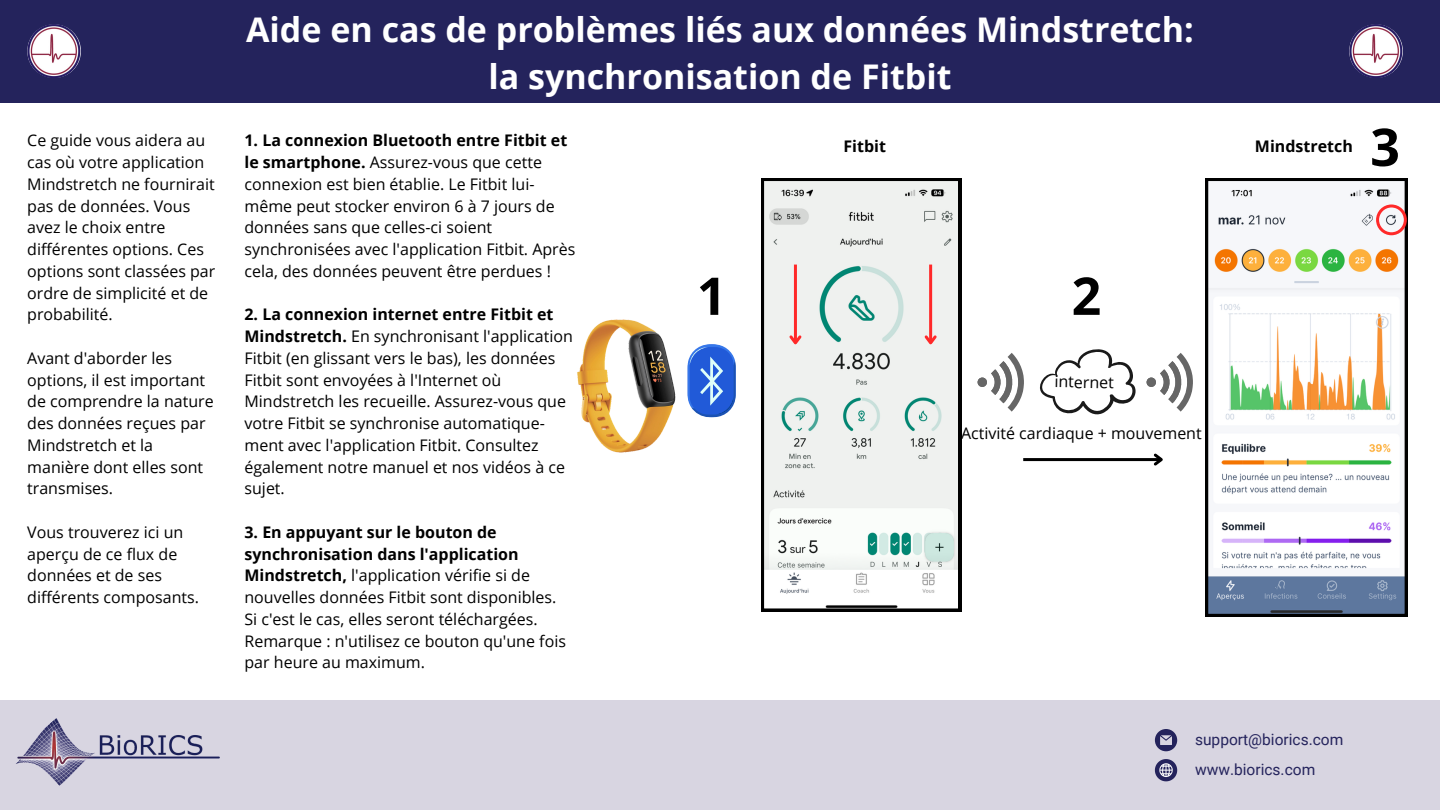
<style>
.page{position:relative;width:1440px;height:810px;background:#fff}
.page>*{position:absolute;margin:0;border:0;box-sizing:border-box;transform-origin:0 0}
.t1{font:700 52px "Open Sans";color:#000}
.t2{font:700 34px/47.2px "Open Sans";color:#fff;text-align:center}
.t3{font:16px/21.8px "Open Sans";color:#000}
.t4{font:700 16px "Open Sans";color:#000}
.t5{font:15.5px "Roboto";color:#24235c}
.s1{font-weight:700}
</style>
<div class="page">
<div style="left:0;top:700px;width:1440px;height:110px;background:#d8d5e1"></div>
<img style="left:16px;top:718px;width:204px;height:68px">
<svg style="left:1155px;top:729px;width:22px;height:22px"></svg>
<svg style="left:1155px;top:759px;width:22px;height:22px"></svg>
<svg style="left:713px;top:344px;width:23px;height:73px;background:#4f7edd"></svg>
<img style="left:577px;top:319px;width:136px;height:134px">
<svg style="left:1040px;top:349px;width:96px;height:66px"></svg>
<svg style="left:978px;top:353px;width:46px;height:58px"></svg>
<div style="left:978px;top:378px;width:9px;height:9px;background:#666;border-radius:50%"></div>
<svg style="left:1147px;top:353px;width:46px;height:58px"></svg>
<div style="left:1147px;top:378px;width:9px;height:9px;background:#666;border-radius:50%"></div>
<hr style="left:1023px;top:458px;width:138px;height:3px;background:#000">
<svg style="left:1151px;top:453px;width:12px;height:13px"></svg>
<div style="left:0;top:0;width:1440px;height:102px;background:#24235c"></div>
<img style="left:27px;top:24px;width:54px;height:54px;border-radius:50%">
<img style="left:1349px;top:24px;width:54px;height:54px;border-radius:50%">
<svg style="left:761px;top:178px;width:200px;height:433px"></svg>
<hr style="left:794px;top:265px;width:3px;height:78px;background:#ff2929">
<svg style="left:787px;top:333px;width:17px;height:15px"></svg>
<hr style="left:929px;top:265px;width:3px;height:78px;background:#ff2929">
<svg style="left:922px;top:333px;width:17px;height:15px"></svg>
<svg style="left:1205px;top:178px;width:203px;height:439px"></svg>
<svg style="left:1376px;top:205px;width:31px;height:30px"></svg>
<h3 class="t3" style="left:27px;top:129px;width:190px">Ce guide vous aidera au cas où votre application<br>Mindstretch ne fournirait pas de données. Vous avez le choix entre différentes options. Ces options sont classées par ordre de simplicité et de probabilité.</h3>
<p class="t3" style="left:27px;top:347px;width:188px">Avant d'aborder les options, il est important de comprendre la nature des données reçues par<br>Mindstretch et la manière dont elles sont transmises.</p>
<p class="t3" style="left:27px;top:521px;width:173px">Vous trouverez ici un aperçu de ce flux de données et de ses différents composants.</p>
<p class="t2" style="left:246px;top:5px;width:949px">Aide en cas de problèmes liés aux données Mindstretch: la synchronisation de Fitbit</p>
<p class="t3" style="left:245px;top:129px;width:332px"><span class="s1">1. La connexion Bluetooth entre Fitbit et le smartphone.</span> Assurez-vous que cette connexion est bien établie. Le Fitbit lui&shy;même peut stocker environ 6 à 7 jours de données sans que celles-ci soient synchronisées avec l'application Fitbit. Après cela, des données peuvent être perdues !</p>
<h4 class="t3" style="left:245px;top:303px;width:330px"><span class="s1">2. La connexion internet entre Fitbit et Mindstretch.</span> En synchronisant l'application Fitbit (en glissant vers le bas), les données Fitbit sont envoyées à l'Internet où Mindstretch les recueille. Assurez-vous que votre Fitbit se synchronise automatique&shy;ment avec l'application Fitbit. Consultez également notre manuel et nos vidéos à ce sujet.</h4>
<h4 class="t3" style="left:245px;top:521px;width:323px"><span class="s1">3. En appuyant sur le bouton de synchronisation dans l'application Mindstretch,</span> l'application vérifie si de nouvelles données Fitbit sont disponibles.<br>Si c'est le cas, elles seront téléchargées.<br>Remarque : n'utilisez ce bouton qu'une fois par heure au maximum.</h4>
<p class="t1" style="left:697px;top:259px;width:31px">1</p>
<h4 class="t4" style="left:844px;top:135px;width:44px">Fitbit</h4>
<p class="t4" style="left:1255px;top:135px;width:99px">Mindstretch</p>
<p class="t1" style="left:1072px;top:259px;width:31px">2</p>
<p class="t3" style="left:1055px;top:370px;width:61px;rotate:1deg">internet</p>
<p class="t3" style="left:961px;top:422px;width:242px">Activité cardiaque + mouvement</p>
<p class="t1" style="left:1370px;top:110px;width:31px">3</p>
<h2 class="t5" style="left:1195px;top:730px;width:150px">support@biorics.com</h2>
<p class="t5" style="left:1195px;top:760px;width:122px">www.biorics.com</p>
</div>
